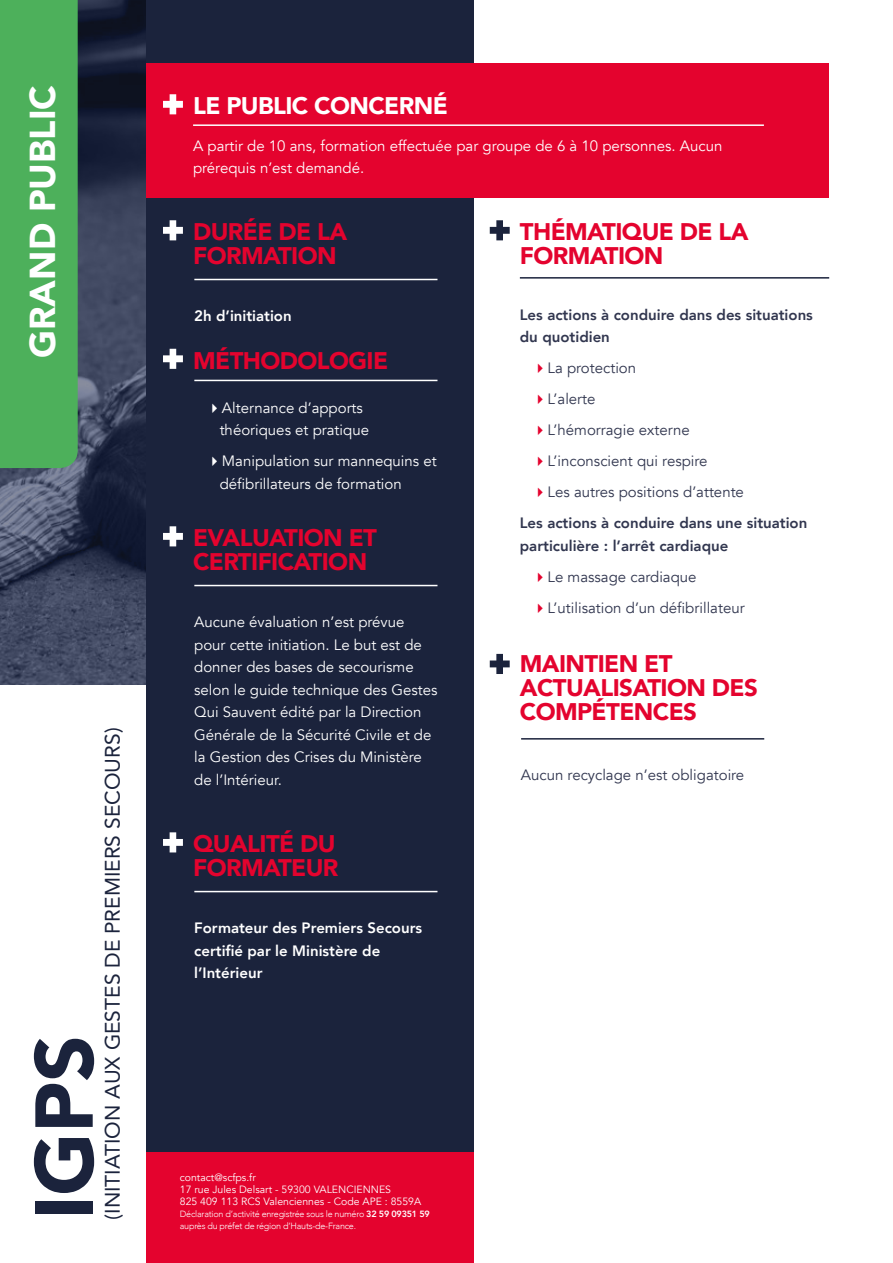
<style>
.page{position:relative;width:893px;height:1263px;background:#fff}
.page>*{position:absolute;margin:0;border:0;box-sizing:border-box;transform-origin:0 0}
.t1{font:900 81px "Avenir";color:#1b233c}
.t2{font:900 36px "Avenir";color:#fff}
.t3{font:900 24px/24px "Avenir";letter-spacing:-.025em;color:#e4032e}
.t4{font:900 24px "Avenir";letter-spacing:-.025em;color:#fff}
.t5{font:21px "Avenir";color:#1b233c}
.t6{font:15px/22.5px "Avenir";color:#fff}
.t7{font:15px/31px "Avenir";color:#31364f}
.t8{font:800 15px/22.5px "Avenir";color:#31364f}
.t9{font:800 15px/22.5px "Avenir";color:#fff}
.t10{font:10.5px/12px "Avenir";color:#fff}
.t11{font:300 9px/12px "Avenir";letter-spacing:-.025em;color:#fff}
.s1{font-weight:800}
</style>
<div class="page">
<img style="left:0;top:0;width:147px;height:684px">
<div style="left:147px;top:1152px;width:327px;height:111px;background:#e4032e"></div>
<div style="left:147px;top:0;width:327px;height:1152px;background:#1b233c"></div>
<div style="left:147px;top:64px;width:682px;height:134px;background:#e4032e"></div>
<div style="left:0;top:0;width:78px;height:468px;background:#4db05b"></div>
<svg style="left:163px;top:220px;width:20px;height:20px"></svg>
<hr style="left:194px;top:279px;width:243px;height:1px;background:#fff">
<hr style="left:521px;top:738px;width:243px;height:2px;background:#1b233c">
<svg style="left:490px;top:220px;width:20px;height:20px"></svg>
<svg style="left:490px;top:653px;width:20px;height:21px"></svg>
<hr style="left:520px;top:277px;width:309px;height:2px;background:#1b233c">
<svg style="left:163px;top:94px;width:20px;height:20px"></svg>
<hr style="left:193px;top:124px;width:571px;height:2px;background:#fff">
<svg style="left:163px;top:832px;width:20px;height:20px"></svg>
<hr style="left:194px;top:891px;width:243px;height:1px;background:#fff">
<svg style="left:163px;top:526px;width:20px;height:20px"></svg>
<hr style="left:194px;top:585px;width:243px;height:1px;background:#fff">
<svg style="left:163px;top:349px;width:20px;height:20px"></svg>
<hr style="left:194px;top:380px;width:243px;height:1px;background:#fff">
<h2 class="t2" style="left:12px;top:383px;width:325px;rotate:-90deg">PROFESSIONNELS</h2>
<h2 class="t2" style="left:12px;top:358px;width:274px;rotate:-90deg">GRAND PUBLIC</h2>
<h1 class="t1" style="left:-5px;top:1220px;width:186px;rotate:-90deg">IGPS</h1>
<h3 class="t5" style="left:96px;top:1220px;width:494px;rotate:-90deg">(INITIATION AUX GESTES DE PREMIERS SECOURS)</h3>
<h3 class="t4" style="left:193px;top:85px;width:256px">LE PUBLIC CONCERNÉ</h3>
<p class="t6" style="left:193px;top:135px;width:531px">A partir de 10 ans, formation effectuée par groupe de 6 à 10 personnes. Aucun prérequis n’est demandé.</p>
<h3 class="t3" style="left:193px;top:219px;width:156px">DURÉE DE LA<br>FORMATION</h3>
<p class="t9" style="left:194px;top:305px;width:99px">2h d’initiation</p>
<h3 class="t3" style="left:193px;top:347px;width:197px">MÉTHODOLOGIE</h3>
<p class="t6" style="left:220px;top:396px;width:151px">Alternance d’apports théoriques et pratique</p>
<p class="t6" style="left:220px;top:450px;width:218px">Manipulation sur mannequins et défibrillateurs de formation</p>
<h3 class="t3" style="left:193px;top:525px;width:185px">EVALUATION ET<br>CERTIFICATION</h3>
<p class="t6" style="left:194px;top:611px;width:245px">Aucune évaluation n’est prévue pour cette initiation. Le but est de donner des bases de secourisme selon le guide technique des Gestes<br>Qui Sauvent édité par la Direction<br>Générale de la Sécurité Civile et de la Gestion des Crises du Ministère de l’Intérieur.</p>
<h3 class="t3" style="left:193px;top:831px;width:147px">QUALITÉ DU<br>FORMATEUR</h3>
<p class="t9" style="left:194px;top:917px;width:229px">Formateur des Premiers Secours certifié par le Ministère de l’Intérieur</p>
<p class="t10" style="left:180px;top:1171px;width:243px">contact@scfps.fr<br>17 rue Jules Delsart - 59300 VALENCIENNES<br>825 409 113 RCS Valenciennes - Code APE : 8559A</p>
<p class="t11" style="left:180px;top:1207px;width:252px">Déclaration d’activité enregistrée sous le numéro <span class="s1">32 59 09351 59 </span>auprès du préfet de région d’Hauts-de-France.</p>
<h3 class="t3" style="left:520px;top:219px;width:230px">THÉMATIQUE DE LA<br>FORMATION</h3>
<p class="t8" style="left:520px;top:303px;width:295px">Les actions à conduire dans des situations du quotidien</p>
<p class="t7" style="left:548px;top:353px;width:198px">La protection<br>L’alerte<br>L’hémorragie externe<br>L’inconscient qui respire<br>Les autres positions d’attente</p>
<p class="t8" style="left:520px;top:512px;width:289px">Les actions à conduire dans une situation particulière : l’arrêt cardiaque</p>
<p class="t7" style="left:548px;top:561px;width:199px">Le massage cardiaque<br>L’utilisation d’un défibrillateur</p>
<h3 class="t3" style="left:520px;top:651px;width:239px">MAINTIEN ET<br>ACTUALISATION DES<br>COMPÉTENCES</h3>
<p class="t7" style="left:521px;top:760px;width:225px">Aucun recyclage n’est obligatoire</p>
</div>
